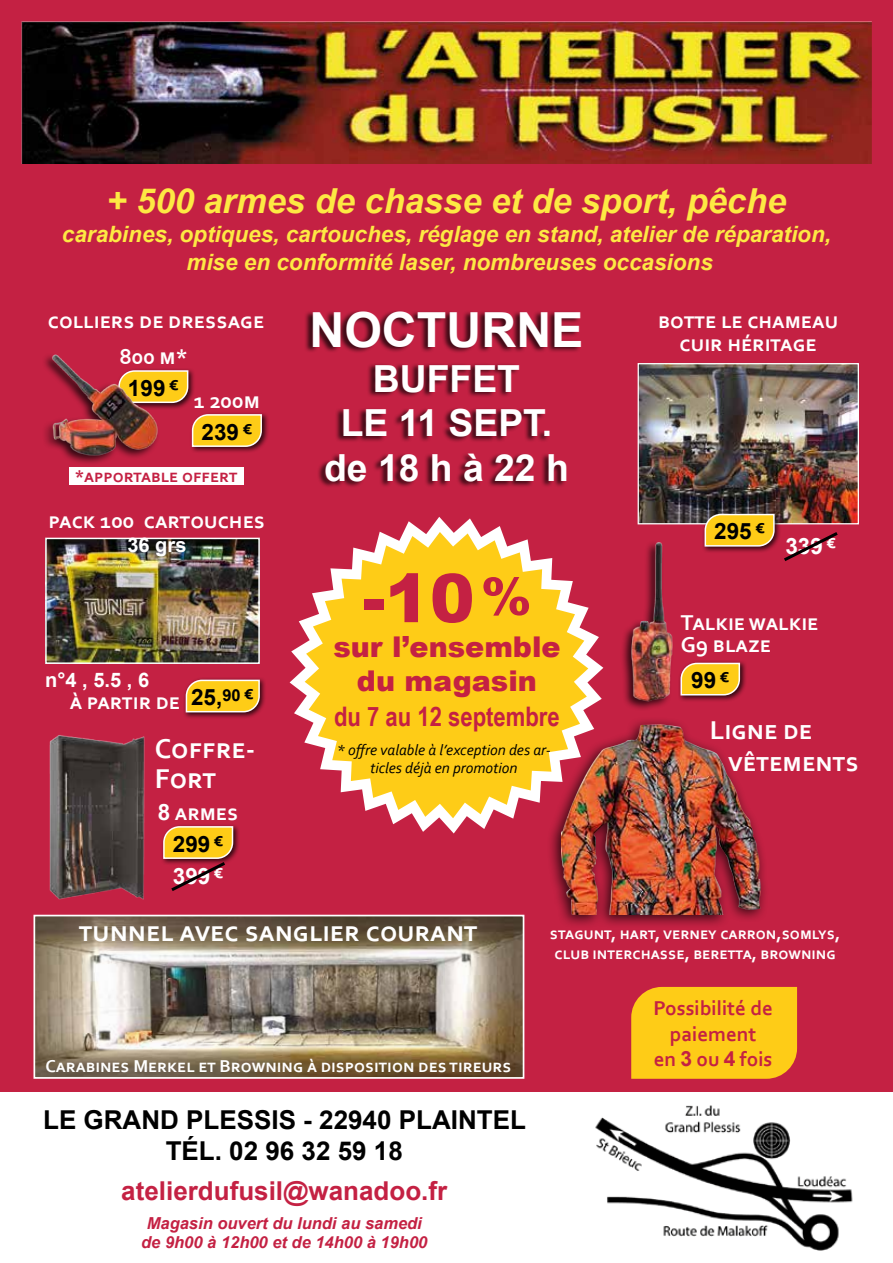
<style>
.page{position:relative;width:893px;height:1263px;background:#fff}
.page>*{position:absolute;margin:0;border:0;box-sizing:border-box;transform-origin:0 0}
.t1{font:900 67.35px "Arial";color:#c42143}
.t2{font:700 48.45px "Arial";color:#fff}
.t3{font:700 37.35px/44.8px "Arial";color:#fff;text-align:center}
.t4{font:italic 700 34.5px "Arial";color:#fde943}
.t5{font:900 28.65px/34.3px "Arial";color:#c42143;text-align:center}
.t6{font:700 28.5px/30px "Corbel";color:#fff}
.t7{font:700 27px/32.4px "Corbel";color:#fff}
.t8{font:700 26.85px "Arial Narrow";color:#c42143}
.t9{font:700 25.95px/31.2px "Arial";color:#000;text-align:center}
.t10{font:700 25.95px "Arial";color:#c42143}
.t11{font:italic 700 22.5px/28.5px "Arial";color:#fde943;text-align:center}
.t12{font:700 22.5px/22.5px "Corbel";color:#fff}
.t13{font:700 22.5px "Arial";color:#000}
.t14{font:700 22.5px "Arial";color:#fff}
.t15{font:700 21px/25.2px "Corbel";color:#c42143;text-align:center}
.t16{font:700 20.1px "Arial";color:#fff}
.t17{font:700 18px "Corbel";color:#fff}
.t18{font:700 18px "Corbel";letter-spacing:.02em;color:#c42143}
.t19{font:700 16.5px/19.8px "Corbel";color:#fff}
.t20{font:italic 700 16.5px/19.8px "Arial";color:#c42143;text-align:center}
.t21{font:italic 15.6px/18.6px "Corbel";color:#000;text-align:center}
.s1{font-family:"Arial"}
.s2{font-size:50.4px}
</style>
<div class="page">
<div style="left:0;top:0;width:893px;height:1093px;background:#c42143"></div>
<img style="left:21px;top:21px;width:851px;height:143px">
<img style="left:595px;top:1105px;width:258px;height:146px">
<div style="left:547px;top:717px;width:222px;height:212px;background:#000;opacity:.75"></div>
<img style="left:561px;top:724px;width:201px;height:191px">
<img style="left:49px;top:735px;width:96px;height:165px">
<img style="left:640px;top:365px;width:217px;height:157px">
<div style="left:638px;top:363px;width:221px;height:161px;border:1px solid #fff"></div>
<div style="left:304px;top:309px;width:277px;height:179px;background:#000;opacity:.7"></div>
<svg style="left:290px;top:517px;width:313px;height:316px;fill:#fecc17"></svg>
<div style="left:631px;top:987px;width:166px;height:92px;background:#fecc17"></div>
<div style="left:161px;top:823px;width:79px;height:43px;background:#000;opacity:.75"></div>
<div style="left:116px;top:368px;width:79px;height:42px;background:#000;opacity:.75"></div>
<svg style="left:162px;top:369px;width:27px;height:35px"></svg>
<div style="left:189px;top:412px;width:80px;height:42px;background:#000;opacity:.75"></div>
<svg style="left:191px;top:413px;width:72px;height:35px;background:#eeb934"></svg>
<div style="left:702px;top:511px;width:80px;height:42px;background:#000;opacity:.75"></div>
<svg style="left:704px;top:513px;width:71px;height:34px;background:#edc234"></svg>
<div style="left:678px;top:660px;width:69px;height:42px;background:#000;opacity:.75"></div>
<svg style="left:680px;top:662px;width:61px;height:34px;background:#f0bd35"></svg>
<svg style="left:162px;top:825px;width:72px;height:66px"></svg>
<svg style="left:781px;top:529px;width:57px;height:32px"></svg>
<img style="left:36px;top:918px;width:485px;height:158px">
<div style="left:33px;top:915px;width:491px;height:164px;border:2px solid #fff"></div>
<div style="left:41px;top:352px;width:119px;height:114px;background:#000;opacity:.75"></div>
<img style="left:44px;top:352px;width:118px;height:107px">
<div style="left:621px;top:540px;width:54px;height:171px;background:#000;opacity:.75"></div>
<img style="left:622px;top:540px;width:58px;height:167px">
<div style="left:69px;top:467px;width:174px;height:17px;background:#fff"></div>
<img style="left:48px;top:541px;width:209px;height:120px">
<div style="left:45px;top:538px;width:215px;height:126px;border:2px solid #fff"></div>
<div style="left:183px;top:677px;width:84px;height:42px;background:#000;opacity:.75"></div>
<svg style="left:185px;top:679px;width:76px;height:34px;background:#f1be33"></svg>
<h3 class="t4" style="left:107px;top:178px;width:681px">+ 500 armes de chasse et de sport, pêche</h3>
<p class="t11" style="left:62px;top:220px;width:771px">carabines, optiques, cartouches, réglage en stand, atelier de réparation, mise en conformité laser, nombreuses occasions</p>
<h2 class="t2" style="left:309px;top:298px;width:276px">NOCTURNE</h2>
<h3 class="t3" style="left:324px;top:357px;width:246px">BUFFET<br>LE 11 SEPT. de 18 h à 22 h</h3>
<p class="t12" style="left:48px;top:309px;width:218px">colliers de dressage</p>
<p class="t12" style="left:658px;top:309px;width:182px;text-align:center">botte le chameau cuir héritage</p>
<p class="t12" style="left:119px;top:345px;width:70px">800 m*</p>
<p class="t13" style="left:128px;top:373px;width:52px">199<sup>€</sup></p>
<p class="t12" style="left:194px;top:389px;width:67px">1 200m</p>
<p class="t13" style="left:202px;top:417px;width:52px">239<sup>€</sup></p>
<p class="t18" style="left:75px;top:464px;width:163px">*apportable offert</p>
<p class="t12" style="left:49px;top:509px;width:218px">pack 100 cartouches</p>
<p class="t16" style="left:127px;top:532px;width:61px">36 grs</p>
<p class="t16" style="left:45px;top:666px;width:106px">n°4 , 5.5 , 6</p>
<p class="t12" style="left:70px;top:690px;width:112px">à partir de</p>
<p class="t13" style="left:191px;top:682px;width:64px">25,<sup>90</sup> <sup>€</sup></p>
<p class="t6" style="left:155px;top:733px;width:102px">Coffre-<br>Fort</p>
<p class="t12" style="left:158px;top:800px;width:82px"><span class="s1">8</span> armes</p>
<p class="t13" style="left:173px;top:829px;width:52px">299<sup>€</sup></p>
<p class="t14" style="left:173px;top:861px;width:52px">399<sup>€</sup></p>
<h1 class="t1" style="left:362px;top:549px;width:170px">-10<span class="s2">%</span></h1>
<p class="t5" style="left:333px;top:628px;width:229px">sur l’ensemble du magasin</p>
<p class="t8" style="left:334px;top:701px;width:227px">du 7 au 12 septembre</p>
<p class="t21" style="left:337px;top:740px;width:215px">* offre valable à l’exception des ar&shy;ticles déjà en promotion</p>
<p class="t13" style="left:714px;top:516px;width:52px">295<sup>€</sup></p>
<p class="t14" style="left:785px;top:531px;width:52px">339<sup>€</sup></p>
<p class="t12" style="left:681px;top:610px;width:139px">Talkie walkie<br>G9 blaze</p>
<p class="t13" style="left:691px;top:665px;width:40px">99<sup>€</sup></p>
<p class="t7" style="left:728px;top:713px;width:132px;text-indent:-18px">Ligne de vêtements</p>
<p class="t6" style="left:79px;top:916px;width:397px">tunnel avec sanglier courant</p>
<p class="t17" style="left:45px;top:1055px;width:468px">Carabines Merkel et Browning à disposition des tireurs</p>
<p class="t9" style="left:43px;top:1105px;width:484px">LE GRAND PLESSIS - 22940 PLAINTEL<br>TÉL. 02 96 32 59 18</p>
<p class="t10" style="left:121px;top:1173px;width:327px">atelierdufusil@wanadoo.fr</p>
<p class="t20" style="left:141px;top:1213px;width:288px">Magasin ouvert du lundi au samedi de 9h00 à 12h00 et de 14h00 à 19h00</p>
<p class="t19" style="left:550px;top:923px;width:292px">stagunt, hart, verney carron,somlys, club interchasse, beretta, browning</p>
<p class="t15" style="left:653px;top:995px;width:121px">Possibilité de paiement<br>en <span class="s1">3</span> ou <span class="s1">4</span> fois</p>
</div>
